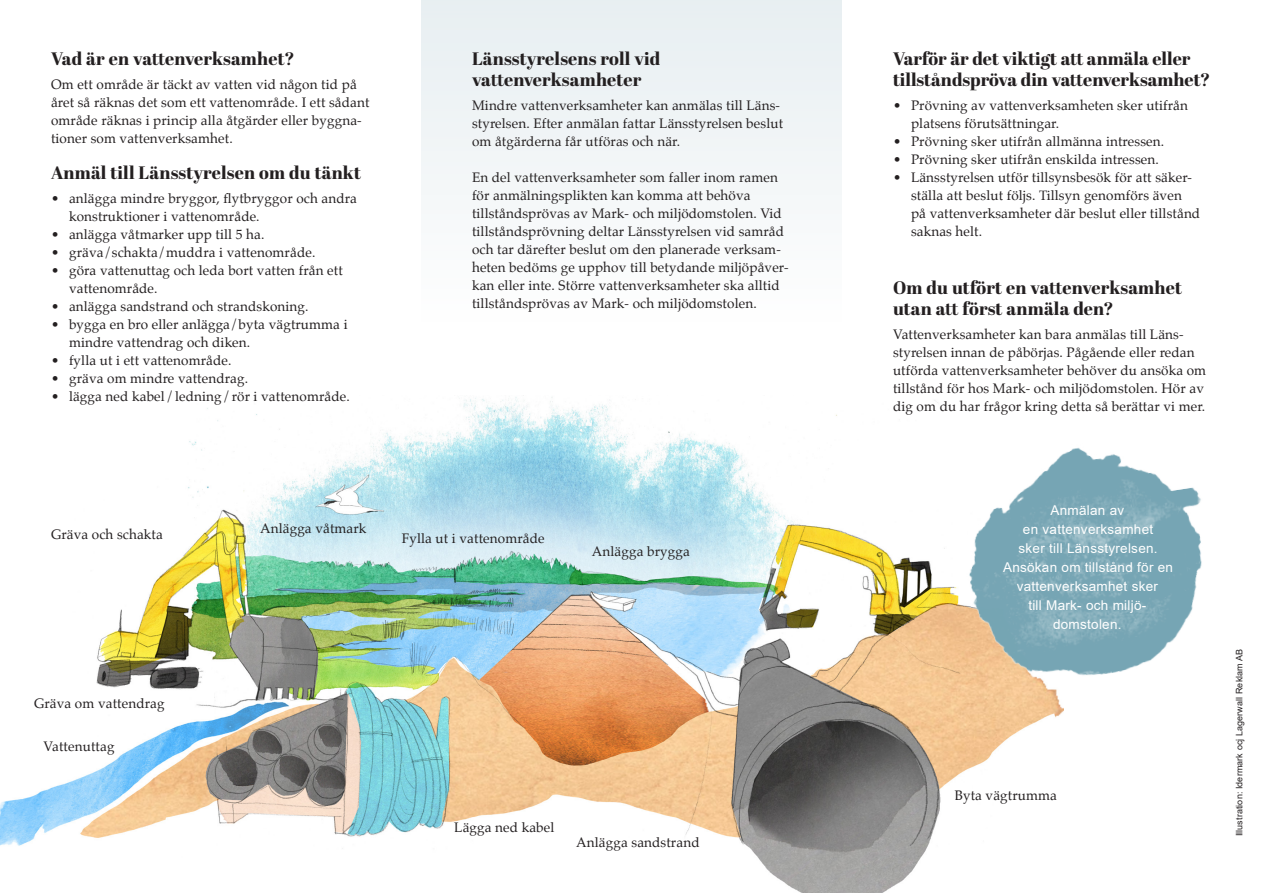
<style>
.page{position:relative;width:1263px;height:893px;background:#fff}
.page>*{position:absolute;margin:0;border:0;box-sizing:border-box;transform-origin:0 0}
.t1{font:800 18px/21.6px "Abril Display";letter-spacing:.005em;color:#231f20}
.t2{font:13.5px/18px "Palatino";letter-spacing:.01em;color:#231f20}
.t3{font:13.5px/18.9px "Arial";letter-spacing:.02em;color:#fff;text-align:center}
.t4{font:9px "Arial";letter-spacing:.01em;color:#231f20}
</style>
<div class="page">
<div style="left:421px;top:0;width:421px;height:324px;background:#f2f6f7"></div>
<img style="left:0;top:395px;width:1056px;height:498px">
<img style="left:872px;top:395px;width:330px;height:322px">
<h1 class="t1" style="left:51px;top:48px;width:245px">Vad är en vattenverksamhet?</h1>
<p class="t2" style="left:51px;top:76px;width:320px">Om ett område är täckt av vatten vid någon tid på året så räknas det som ett vattenområde. I ett sådant område räknas i princip alla åtgärder eller byggna&shy;tioner som vattenverksamhet.</p>
<h1 class="t1" style="left:51px;top:162px;width:311px">Anmäl till Länsstyrelsen om du tänkt</h1>
<p class="t2" style="left:69px;top:190px;width:289px;text-indent:-18px">• anlägga mindre bryggor, flytbryggor och andra konstruktioner i vattenområde.</p>
<p class="t2" style="left:51px;top:226px;width:215px">• anlägga våtmarker upp till 5 ha.</p>
<p class="t2" style="left:51px;top:244px;width:266px">• gräva/schakta/muddra i vattenområde.</p>
<p class="t2" style="left:69px;top:262px;width:275px;text-indent:-18px">• göra vattenuttag och leda bort vatten från ett vattenområde.</p>
<p class="t2" style="left:51px;top:298px;width:259px">• anlägga sandstrand och strandskoning.</p>
<p class="t2" style="left:69px;top:316px;width:280px;text-indent:-18px">• bygga en bro eller anlägga/byta vägtrumma i mindre vattendrag och diken.</p>
<p class="t2" style="left:51px;top:352px;width:182px">• fylla ut i ett vattenområde.</p>
<p class="t2" style="left:51px;top:370px;width:199px">• gräva om mindre vattendrag.</p>
<p class="t2" style="left:51px;top:388px;width:300px">• lägga ned kabel / ledning / rör i vattenområde.</p>
<h1 class="t1" style="left:472px;top:48px;width:190px">Länsstyrelsens roll vid vattenverksamheter</h1>
<p class="t2" style="left:472px;top:98px;width:313px">Mindre vattenverksamheter kan anmälas till Läns&shy;styrelsen. Efter anmälan fattar Länsstyrelsen beslut om åtgärderna får utföras och när.</p>
<p class="t2" style="left:472px;top:170px;width:318px">En del vattenverksamheter som faller inom ramen för anmälningsplikten kan komma att behöva tillståndsprövas av Mark- och miljödomstolen. Vid tillståndsprövning deltar Länsstyrelsen vid samråd och tar därefter beslut om den planerade verksam&shy;heten bedöms ge upphov till betydande miljöpåver&shy;kan eller inte. Större vattenverksamheter ska alltid tillståndsprövas av Mark- och miljödomstolen.</p>
<p class="t2" style="left:51px;top:527px;width:113px">Gräva och schakta</p>
<p class="t2" style="left:260px;top:520px;width:108px">Anlägga våtmark</p>
<p class="t2" style="left:402px;top:531px;width:144px">Fylla ut i vattenområde</p>
<p class="t2" style="left:592px;top:544px;width:99px">Anlägga brygga</p>
<p class="t2" style="left:34px;top:696px;width:132px">Gräva om vattendrag</p>
<p class="t2" style="left:44px;top:738px;width:72px">Vattenuttag</p>
<p class="t2" style="left:454px;top:819px;width:102px">Lägga ned kabel</p>
<p class="t2" style="left:576px;top:834px;width:125px">Anlägga sandstrand</p>
<h1 class="t1" style="left:893px;top:48px;width:319px">Varför är det viktigt att anmäla eller tillståndspröva din vattenverksamhet?</h1>
<p class="t2" style="left:911px;top:98px;width:278px;text-indent:-18px">• Prövning av vattenverksamheten sker utifrån platsens förutsättningar.</p>
<p class="t2" style="left:893px;top:134px;width:273px">• Prövning sker utifrån allmänna intressen.</p>
<p class="t2" style="left:893px;top:152px;width:267px">• Prövning sker utifrån enskilda intressen.</p>
<p class="t2" style="left:911px;top:170px;width:291px;text-indent:-18px">• Länsstyrelsen utför tillsynsbesök för att säker&shy;ställa att beslut följs. Tillsyn genomförs även på vattenverksamheter där beslut eller tillstånd saknas helt.</p>
<h1 class="t1" style="left:893px;top:278px;width:291px">Om du utfört en vattenverksamhet utan att först anmäla den?</h1>
<p class="t2" style="left:893px;top:327px;width:315px">Vattenverksamheter kan bara anmälas till Läns&shy;styrelsen innan de påbörjas. Pågående eller redan utförda vattenverksamheter behöver du ansöka om tillstånd för hos Mark- och miljödomstolen. Hör av dig om du har frågor kring detta så berättar vi mer.</p>
<p class="t3" style="left:1003px;top:501px;width:172px">Anmälan av<br>en vattenverksamhet<br>sker till Länsstyrelsen.<br>Ansökan om tillstånd för en vattenverksamhet sker<br>till Mark- och miljö&shy;domstolen.</p>
<p class="t2" style="left:955px;top:787px;width:104px">Byta vägtrumma</p>
<p class="t4" style="left:1233px;top:836px;width:189px;rotate:-90deg">Illustration: Idermark ocj Lagerwall Reklam AB</p>
</div>
